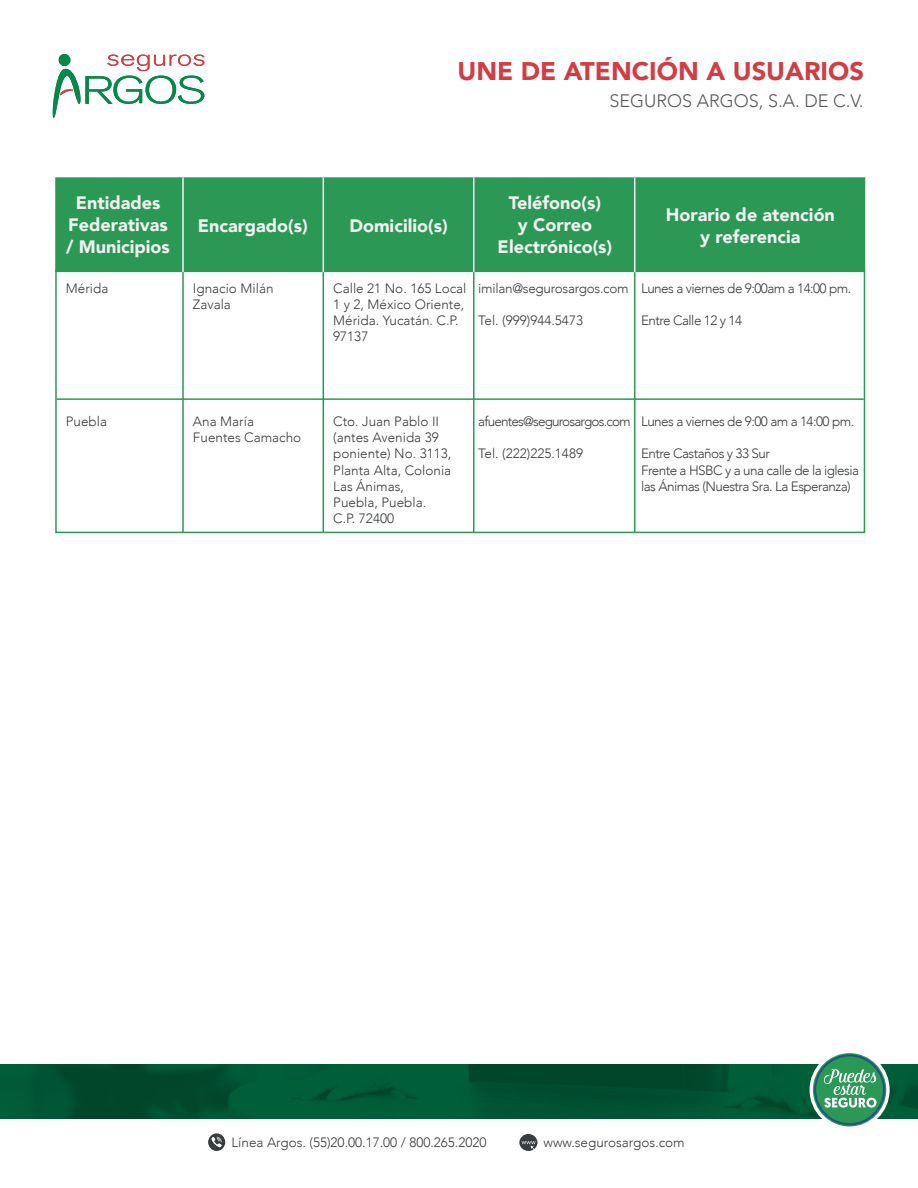
<style>
.page{position:relative;width:918px;height:1188px;background:#fff}
.page>*{position:absolute;margin:0;border:0;box-sizing:border-box;transform-origin:0 0}
.t1{font:900 25.5px "Avenir";color:#d23d44}
.t2{font:900 18px/21.6px "Avenir";color:#f1f1f2;text-align:center}
.t3{font:300 18px "Avenir";color:#58595b}
.t4{font:300 13.5px/16.2px "Avenir";color:#393c3f}
.t5{font:300 13.5px/16.2px "Avenir";letter-spacing:-.04em;color:#393c3f}
.t6{font:300 13.5px "Avenir";letter-spacing:-.06em;color:#393c3f}
.t7{font:300 13.5px "Avenir";letter-spacing:-.02em;color:#393c3f}
</style>
<div class="page">
<svg style="left:52px;top:54px;width:152px;height:64px"></svg>
<img style="left:0;top:1065px;width:918px;height:53px">
<svg style="left:811px;top:1051px;width:77px;height:77px"></svg>
<svg style="left:814px;top:1054px;width:71px;height:71px"></svg>
<div style="left:816px;top:1056px;width:67px;height:67px;background:#2b9955;border-radius:50%"></div>
<svg style="left:822px;top:1069px;width:55px;height:39px"></svg>
<div style="left:810px;top:1050px;width:80px;height:80px;border:3px solid #fff;border-radius:50%"></div>
<svg style="left:519px;top:1134px;width:19px;height:17px"></svg>
<svg style="left:208px;top:1133px;width:18px;height:18px"></svg>
<hr style="left:182px;top:177px;width:2px;height:355px;background:#2b9955">
<hr style="left:57px;top:398px;width:807px;height:2px;background:#2b9955">
<hr style="left:323px;top:177px;width:1px;height:355px;background:#2b9955">
<hr style="left:473px;top:177px;width:2px;height:355px;background:#2b9955">
<hr style="left:634px;top:177px;width:1px;height:355px;background:#2b9955">
<hr style="left:55px;top:271px;width:810px;height:1px;background:#2b9955">
<div style="left:56px;top:178px;width:808px;height:93px;background:#2b9955"></div>
<hr style="left:182px;top:177px;width:2px;height:95px;background:#f1f1f2">
<hr style="left:323px;top:177px;width:1px;height:95px;background:#f1f1f2">
<hr style="left:473px;top:177px;width:2px;height:95px;background:#f1f1f2">
<hr style="left:634px;top:177px;width:1px;height:95px;background:#f1f1f2">
<h1 class="t1" style="left:458px;top:49px;width:408px">UNE DE ATENCIÓN A USUARIOS</h1>
<h2 class="t3" style="left:609px;top:90px;width:256px">SEGUROS ARGOS, S.A. DE C.V.</h2>
<h2 class="t2" style="left:66px;top:192px;width:105px">Entidades<br>Federativas / Municipios</h2>
<p class="t4" style="left:66px;top:280px;width:44px">Mérida</p>
<h2 class="t2" style="left:198px;top:214px;width:111px">Encargado(s)</h2>
<h2 class="t2" style="left:349px;top:214px;width:100px">Domicilio(s)</h2>
<p class="t4" style="left:193px;top:280px;width:82px">Ignacio Milán<br>Zavala</p>
<p class="t4" style="left:333px;top:280px;width:135px">Calle 21 No. 165 Local<br>1 y 2, México Oriente,<br>Mérida. Yucatán. C.P.<br>97137</p>
<h2 class="t2" style="left:498px;top:192px;width:116px">Teléfono(s)<br>y Correo<br>Electrónico(s)</h2>
<p class="t7" style="left:478px;top:280px;width:152px">imilan@segurosargos.com</p>
<p class="t4" style="left:478px;top:312px;width:106px">Tel. (999)944.5473</p>
<h2 class="t2" style="left:666px;top:204px;width:171px">Horario de atención y referencia</h2>
<p class="t5" style="left:641px;top:280px;width:212px">Lunes a viernes de 9:00am a 14:00 pm.</p>
<p class="t5" style="left:641px;top:312px;width:102px">Entre Calle 12 y 14</p>
<p class="t4" style="left:66px;top:413px;width:43px">Puebla</p>
<p class="t4" style="left:193px;top:413px;width:110px">Ana María<br>Fuentes Camacho</p>
<p class="t4" style="left:333px;top:413px;width:120px">Cto. Juan Pablo II (antes Avenida 39 poniente) No. 3113,<br>Planta Alta, Colonia<br>Las Ánimas,<br>Puebla, Puebla.<br>C.P. 72400</p>
<p class="t6" style="left:478px;top:413px;width:154px">afuentes@segurosargos.com</p>
<p class="t4" style="left:478px;top:446px;width:106px">Tel. (222)225.1489</p>
<p class="t5" style="left:641px;top:413px;width:215px">Lunes a viernes de 9:00 am a 14:00 pm.</p>
<p class="t5" style="left:641px;top:446px;width:220px">Entre Castaños y 33 Sur<br>Frente a HSBC y a una calle de la iglesia las Ánimas (Nuestra Sra. La Esperanza)</p>
<p class="t4" style="left:232px;top:1134px;width:257px">Línea Argos. (55)20.00.17.00 / 800.265.2020</p>
<p class="t4" style="left:544px;top:1134px;width:143px">www.segurosargos.com</p>
</div>
